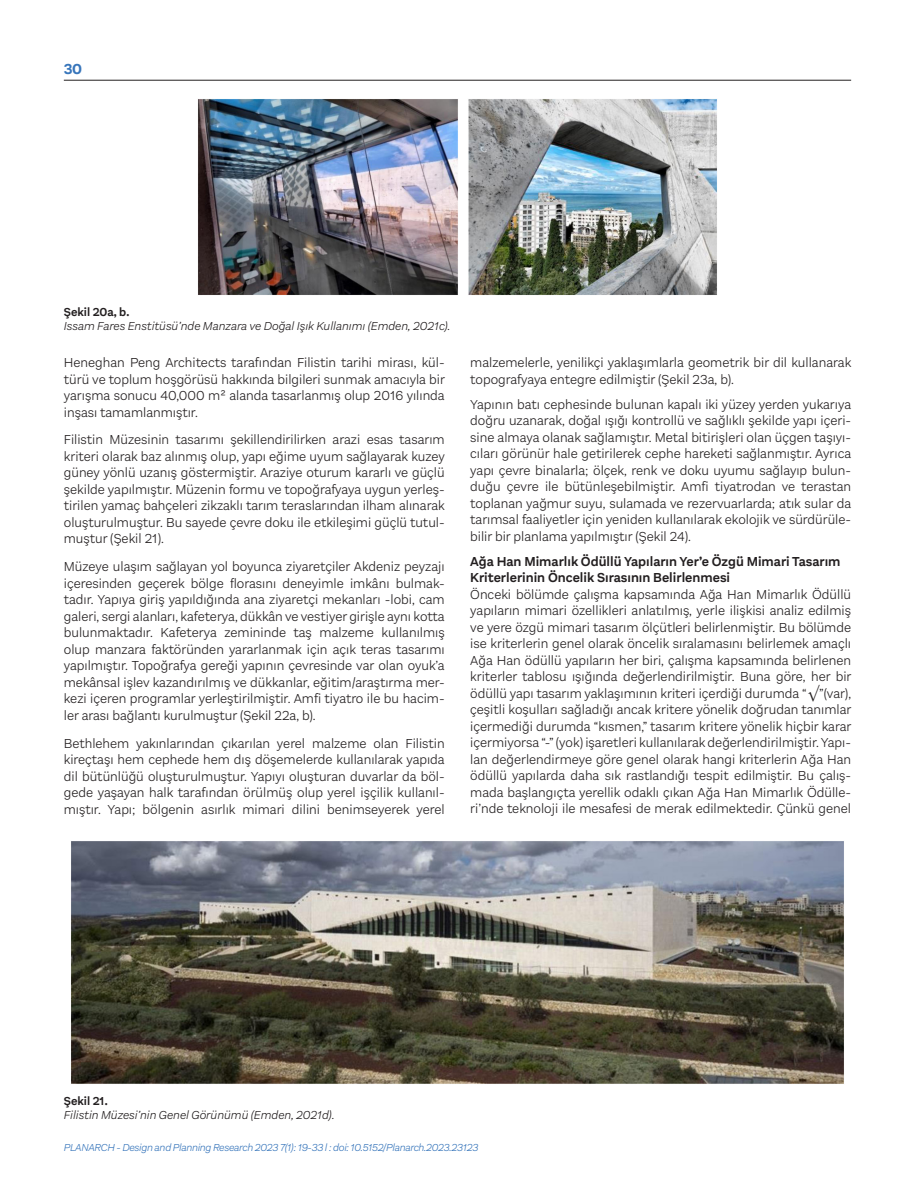
<style>
.page{position:relative;width:915px;height:1191px;background:#fff}
.page>*{position:absolute;margin:0;border:0;box-sizing:border-box;transform-origin:0 0}
.t1{font:700 15px "Aestetico";color:#3876bb}
.t2{font:300 13.5px/16.5px "Aestetico";color:#231f20;text-align:justify}
.t3{font:600 13.5px/16.5px "Aestetico";color:#231f20}
.t4{font:italic 300 12px "Aestetico";color:#231f20}
.t5{font:600 12px "Aestetico";color:#231f20}
.t6{font:italic 300 10.5px "Aestetico";letter-spacing:-.025em;color:#3876bb}
.s1{font-family:"STIX General";font-weight:400}
</style>
<div class="page">
<hr style="left:64px;top:80px;width:786px;height:1px;background:#231f20">
<img style="left:198px;top:99px;width:518px;height:196px">
<img style="left:71px;top:841px;width:773px;height:243px">
<p class="t1" style="left:64px;top:60px;width:20px">30</p>
<p class="t5" style="left:64px;top:305px;width:67px">Şekil 20a, b.</p>
<p class="t4" style="left:64px;top:319px;width:388px">Issam Fares Enstitüsü’nde Manzara ve Doğal Işık Kullanımı (Emden, 2021c).</p>
<p class="t2" style="left:64px;top:354px;width:382px">Heneghan Peng Architects tarafından Filistin tarihi mirası, kül&shy;türü ve toplum hoşgörüsü hakkında bilgileri sunmak amacıyla bir yarışma sonucu 40,000 m² alanda tasarlanmış olup 2016 yılında inşası tamamlanmıştır.</p>
<p class="t2" style="left:64px;top:431px;width:382px">Filistin Müzesinin tasarımı şekillendirilirken arazi esas tasarım kriteri olarak baz alınmış olup, yapı eğime uyum sağlayarak kuzey güney yönlü uzanış göstermiştir. Araziye oturum kararlı ve güçlü şekilde yapılmıştır. Müzenin formu ve topoğrafyaya uygun yerleş&shy;tirilen yamaç bahçeleri zikzaklı tarım teraslarından ilham alınarak oluşturulmuştur. Bu sayede çevre doku ile etkileşimi güçlü tutul&shy;muştur (Şekil 21).</p>
<p class="t2" style="left:64px;top:558px;width:382px">Müzeye ulaşım sağlayan yol boyunca ziyaretçiler Akdeniz peyzajı içeresinden geçerek bölge florasını deneyimle imkânı bulmak&shy;tadır. Yapıya giriş yapıldığında ana ziyaretçi mekanları -lobi, cam galeri, sergi alanları, kafeterya, dükkân ve vestiyer girişle aynı kotta bulunmaktadır. Kafeterya zemininde taş malzeme kullanılmış olup manzara faktöründen yararlanmak için açık teras tasarımı yapılmıştır. Topoğrafya gereği yapının çevresinde var olan oyuk’a mekânsal işlev kazandırılmış ve dükkanlar, eğitim/araştırma mer&shy;kezi içeren programlar yerleştirilmiştir. Amfi tiyatro ile bu hacim&shy;ler arası bağlantı kurulmuştur (Şekil 22a, b).</p>
<p class="t2" style="left:64px;top:734px;width:382px">Bethlehem yakınlarından çıkarılan yerel malzeme olan Filistin kireçtaşı hem cephede hem dış döşemelerde kullanılarak yapıda dil bütünlüğü oluşturulmuştur. Yapıyı oluşturan duvarlar da böl&shy;gede yaşayan halk tarafından örülmüş olup yerel işçilik kullanıl&shy;mıştır. Yapı; bölgenin asırlık mimari dilini benimseyerek yerel</p>
<p class="t2" style="left:470px;top:354px;width:382px">malzemelerle, yenilikçi yaklaşımlarla geometrik bir dil kullanarak topografyaya entegre edilmiştir (Şekil 23a, b).</p>
<p class="t2" style="left:470px;top:396px;width:382px">Yapının batı cephesinde bulunan kapalı iki yüzey yerden yukarıya doğru uzanarak, doğal ışığı kontrollü ve sağlıklı şekilde yapı içeri&shy;sine almaya olanak sağlamıştır. Metal bitirişleri olan üçgen taşıyı&shy;cıları görünür hale getirilerek cephe hareketi sağlanmıştır. Ayrıca yapı çevre binalarla; ölçek, renk ve doku uyumu sağlayıp bulun&shy;duğu çevre ile bütünleşebilmiştir. Amfi tiyatrodan ve terastan toplanan yağmur suyu, sulamada ve rezervuarlarda; atık sular da tarımsal faaliyetler için yeniden kullanılarak ekolojik ve sürdürüle&shy;bilir bir planlama yapılmıştır (Şekil 24).</p>
<p class="t3" style="left:470px;top:553px;width:371px">Ağa Han Mimarlık Ödüllü Yapıların Yer’e Özgü Mimari Tasarım<br>Kriterlerinin Öncelik Sırasının Belirlenmesi</p>
<p class="t2" style="left:470px;top:586px;width:382px">Önceki bölümde çalışma kapsamında Ağa Han Mimarlık Ödüllü yapıların mimari özellikleri anlatılmış, yerle ilişkisi analiz edilmiş ve yere özgü mimari tasarım ölçütleri belirlenmiştir. Bu bölümde ise kriterlerin genel olarak öncelik sıralamasını belirlemek amaçlı Ağa Han ödüllü yapıların her biri, çalışma kapsamında belirlenen kriterler tablosu ışığında değerlendirilmiştir. Buna göre, her bir ödüllü yapı tasarım yaklaşımının kriteri içerdiği durumda “<span class="s1">√</span>”(var), çeşitli koşulları sağladığı ancak kritere yönelik doğrudan tanımlar içermediği durumda “kısmen,” tasarım kritere yönelik hiçbir karar içermiyorsa “-” (yok) işaretleri kullanılarak değerlendirilmiştir. Yapı&shy;lan değerlendirmeye göre genel olarak hangi kriterlerin Ağa Han ödüllü yapılarda daha sık rastlandığı tespit edilmiştir. Bu çalış&shy;mada başlangıçta yerellik odaklı çıkan Ağa Han Mimarlık Ödülle&shy;ri’nde teknoloji ile mesafesi de merak edilmektedir. Çünkü genel</p>
<p class="t5" style="left:64px;top:1094px;width:45px">Şekil 21.</p>
<p class="t4" style="left:64px;top:1108px;width:272px">Filistin Müzesi’nin Genel Görünümü (Emden, 2021d).</p>
<p class="t6" style="left:64px;top:1141px;width:416px">PLANARCH - Design and Planning Research 2023 7(1): 19-33 l : doi: 10.5152/Planarch.2023.23123</p>
</div>
